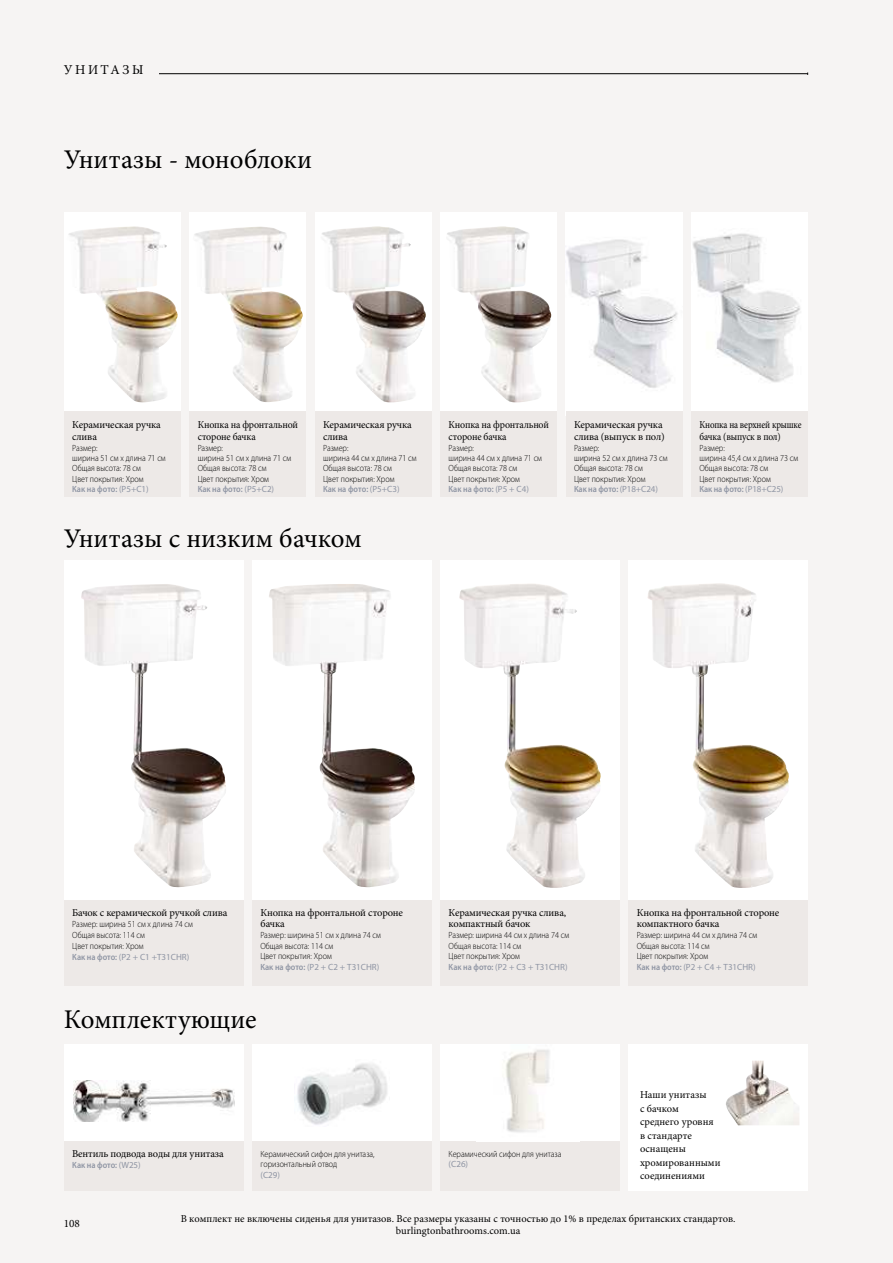
<style>
.page{position:relative;width:893px;height:1263px;background:#f6f4f3}
.page>*{position:absolute;margin:0;border:0;box-sizing:border-box;transform-origin:0 0}
.t1{font:27px "Minion Pro";color:#000}
.t2{font:13.5px "Minion Pro";letter-spacing:.185em;color:#000}
.t3{font:11.25px "Minion Pro";color:#000}
.t4{font:10.5px/13.5px "Minion Pro";letter-spacing:-.01em;color:#000}
.t5{font:10.5px/12px "Minion Pro";letter-spacing:-.01em;color:#000;scale:.95 1}
.t6{font:10.5px/12px "Minion Pro";letter-spacing:-.01em;color:#000;scale:.86 1}
.t7{font:300 9px/10.4px "Myriad Pro";color:#000;scale:.9 1}
.t8{font:600 9px "Myriad Pro";color:#8e94a3;scale:.9 1}
.t9{font:9px "Myriad Pro";color:#8e94a3}
.s1{font-weight:600;color:#8e94a3}
.s2{font-weight:400;color:#8e94a3}
.s3{font-weight:400}
</style>
<div class="page">
<hr style="left:64px;top:73px;width:744px;height:1px;background:#000">
<div style="left:64px;top:64px;width:95px;height:22px;background:#f6f4f3"></div>
<div style="left:64px;top:213px;width:117px;height:203px;background:#fff"></div>
<img style="left:68px;top:226px;width:110px;height:176px">
<div style="left:189px;top:213px;width:117px;height:203px;background:#fff"></div>
<img style="left:194px;top:227px;width:109px;height:175px">
<div style="left:315px;top:213px;width:117px;height:203px;background:#fff"></div>
<img style="left:322px;top:226px;width:104px;height:176px">
<div style="left:440px;top:213px;width:117px;height:203px;background:#fff"></div>
<img style="left:447px;top:226px;width:104px;height:176px">
<div style="left:64px;top:560px;width:179px;height:340px;background:#fff"></div>
<img style="left:81px;top:584px;width:145px;height:303px">
<div style="left:252px;top:560px;width:180px;height:340px;background:#fff"></div>
<img style="left:269px;top:584px;width:146px;height:303px">
<div style="left:440px;top:560px;width:180px;height:340px;background:#fff"></div>
<img style="left:459px;top:584px;width:142px;height:304px">
<div style="left:628px;top:560px;width:180px;height:340px;background:#fff"></div>
<img style="left:647px;top:583px;width:142px;height:305px">
<div style="left:64px;top:1044px;width:179px;height:97px;background:#fff"></div>
<img style="left:73px;top:1081px;width:161px;height:41px">
<div style="left:189px;top:412px;width:117px;height:85px;background:#ede9e7"></div>
<div style="left:64px;top:412px;width:117px;height:85px;background:#ede9e7"></div>
<div style="left:64px;top:1141px;width:179px;height:50px;background:#ede9e7"></div>
<div style="left:440px;top:412px;width:117px;height:85px;background:#ede9e7"></div>
<div style="left:315px;top:412px;width:117px;height:85px;background:#ede9e7"></div>
<div style="left:252px;top:900px;width:180px;height:85px;background:#ede9e7"></div>
<div style="left:64px;top:900px;width:179px;height:85px;background:#ede9e7"></div>
<div style="left:440px;top:900px;width:180px;height:85px;background:#ede9e7"></div>
<div style="left:628px;top:900px;width:180px;height:85px;background:#ede9e7"></div>
<div style="left:628px;top:1044px;width:180px;height:147px;background:#fff"></div>
<img style="left:737px;top:1074px;width:15px;height:19px">
<img style="left:566px;top:213px;width:116px;height:199px">
<img style="left:691px;top:213px;width:117px;height:199px">
<div style="left:691px;top:412px;width:117px;height:85px;background:#ede9e7"></div>
<div style="left:566px;top:412px;width:116px;height:85px;background:#ede9e7"></div>
<div style="left:799px;top:213px;width:6px;height:12px;background:#fff"></div>
<div style="left:440px;top:1141px;width:180px;height:50px;background:#ede9e7"></div>
<div style="left:252px;top:1141px;width:180px;height:50px;background:#ede9e7"></div>
<div style="left:440px;top:1044px;width:180px;height:97px;background:#fff"></div>
<img style="left:505px;top:1049px;width:45px;height:84px">
<div style="left:252px;top:1044px;width:180px;height:97px;background:#fff"></div>
<img style="left:297px;top:1063px;width:90px;height:62px">
<h2 class="t2" style="left:64px;top:64px;width:81px">УНИТАЗЫ</h2>
<h1 class="t1" style="left:64px;top:149px;width:250px">Унитазы - моноблоки</h1>
<p class="t4" style="left:72px;top:419px;width:90px;line-height:12px">Керамическая ручка слива</p>
<p class="t7" style="left:72px;top:443px;width:105px">Размер:<br>ширина 51 см х длина 71 см<br>Общая высота: 78 см<br>Цвет покрытия: Хром<br><span class="s1">Как на фото:</span> <span class="s2">(P5+C1)</span></p>
<p class="t5" style="left:198px;top:419px;width:107px">Кнопка на фронтальной стороне бачка</p>
<p class="t7" style="left:198px;top:443px;width:105px">Размер:<br>ширина 51 см х длина 71 см<br>Общая высота: 78 см<br>Цвет покрытия: Хром<br><span class="s1">Как на фото:</span> <span class="s2">(P5+C2)</span></p>
<p class="t4" style="left:323px;top:419px;width:90px;line-height:12px">Керамическая ручка слива</p>
<p class="t7" style="left:323px;top:443px;width:105px">Размер:<br>ширина 44 см х длина 71 см<br>Общая высота: 78 см<br>Цвет покрытия: Хром<br><span class="s1">Как на фото:</span> <span class="s2">(P5+C3)</span></p>
<h1 class="t1" style="left:64px;top:528px;width:300px">Унитазы с низким бачком</h1>
<p class="t5" style="left:449px;top:419px;width:107px">Кнопка на фронтальной стороне бачка</p>
<p class="t7" style="left:449px;top:443px;width:105px">Размер:<br>ширина 44 см х длина 71 см<br>Общая высота: 78 см<br>Цвет покрытия: Хром<br><span class="s1">Как на фото:</span> <span class="s2">(P5 + C4)</span></p>
<p class="t4" style="left:574px;top:419px;width:92px;line-height:12px">Керамическая ручка слива (выпуск в пол)</p>
<p class="t7" style="left:574px;top:443px;width:105px">Размер:<br>ширина 52 см х длина 73 см<br>Общая высота: 78 см<br>Цвет покрытия: Хром<br><span class="s1">Как на фото:</span> <span class="s2">(P18+C24)</span></p>
<p class="t6" style="left:699px;top:419px;width:120px">Кнопка на верхней крышке бачка (выпуск в пол)</p>
<p class="t7" style="left:699px;top:443px;width:111px">Размер:<br>ширина 45,4 см х длина 73 см<br>Общая высота: 78 см<br>Цвет покрытия: Хром<br><span class="s1">Как на фото:</span> <span class="s2">(P18+C25)</span></p>
<p class="t4" style="left:72px;top:907px;width:157px">Бачок с керамической ручкой слива</p>
<p class="t7" style="left:72px;top:920px;width:135px;line-height:10.8px">Размер: ширина 51 см х длина 74 см<br>Общая высота: 114 см<br>Цвет покрытия: Хром<br><span class="s1">Как на фото:</span> <span class="s2">(P2 + C1 +T31CHR)</span></p>
<p class="t4" style="left:260px;top:909px;width:144px;line-height:10.5px">Кнопка на фронтальной стороне бачка</p>
<p class="t7" style="left:260px;top:930px;width:135px;line-height:10.8px">Размер: ширина 51 см х длина 74 см<br>Общая высота: 114 см<br>Цвет покрытия: Хром<br><span class="s1">Как на фото:</span> <span class="s2">(P2 + C2 + T31CHR)</span></p>
<p class="t4" style="left:449px;top:909px;width:119px;line-height:10.5px">Керамическая ручка слива, компактный бачок</p>
<p class="t7" style="left:449px;top:930px;width:135px;line-height:10.8px">Размер: ширина 44 см х длина 74 см<br>Общая высота: 114 см<br>Цвет покрытия: Хром<br><span class="s1">Как на фото:</span> <span class="s2">(P2 + C3 + T31CHR)</span></p>
<p class="t4" style="left:637px;top:909px;width:144px;line-height:10.5px">Кнопка на фронтальной стороне компактного бачка</p>
<p class="t7" style="left:637px;top:930px;width:135px;line-height:10.8px">Размер: ширина 44 см х длина 74 см<br>Общая высота: 114 см<br>Цвет покрытия: Хром<br><span class="s1">Как на фото:</span> <span class="s2">(P2 + C4 + T31CHR)</span></p>
<h1 class="t1" style="left:64px;top:1009px;width:194px">Комплектующие</h1>
<p class="t4" style="left:72px;top:1148px;width:153px">Вентиль подвода воды для унитаза</p>
<p class="t8" style="left:72px;top:1162px;width:78px">Как на фото: <span class="s3">(W25)</span></p>
<p class="t7" style="left:260px;top:1149px;width:128px">Керамический сифон для унитаза, горизонтальный отвод</p>
<p class="t9" style="left:260px;top:1172px;width:21px">(C29)</p>
<p class="t7" style="left:449px;top:1149px;width:127px">Керамический сифон для унитаза</p>
<p class="t9" style="left:449px;top:1161px;width:21px">(C26)</p>
<p class="t4" style="left:640px;top:1089px;width:82px">Наши унитазы<br>с бачком среднего уровня в стандарте оснащены хромированными соединениями</p>
<p class="t3" style="left:64px;top:1218px;width:18px">108</p>
<p class="t4" style="left:181px;top:1213px;width:556px;line-height:12.6px;text-align:center">В комплект не включены сиденья для унитазов. Все размеры указаны с точностью до 1% в пределах британских стандартов. burlingtonbathrooms.com.ua</p>
</div>
